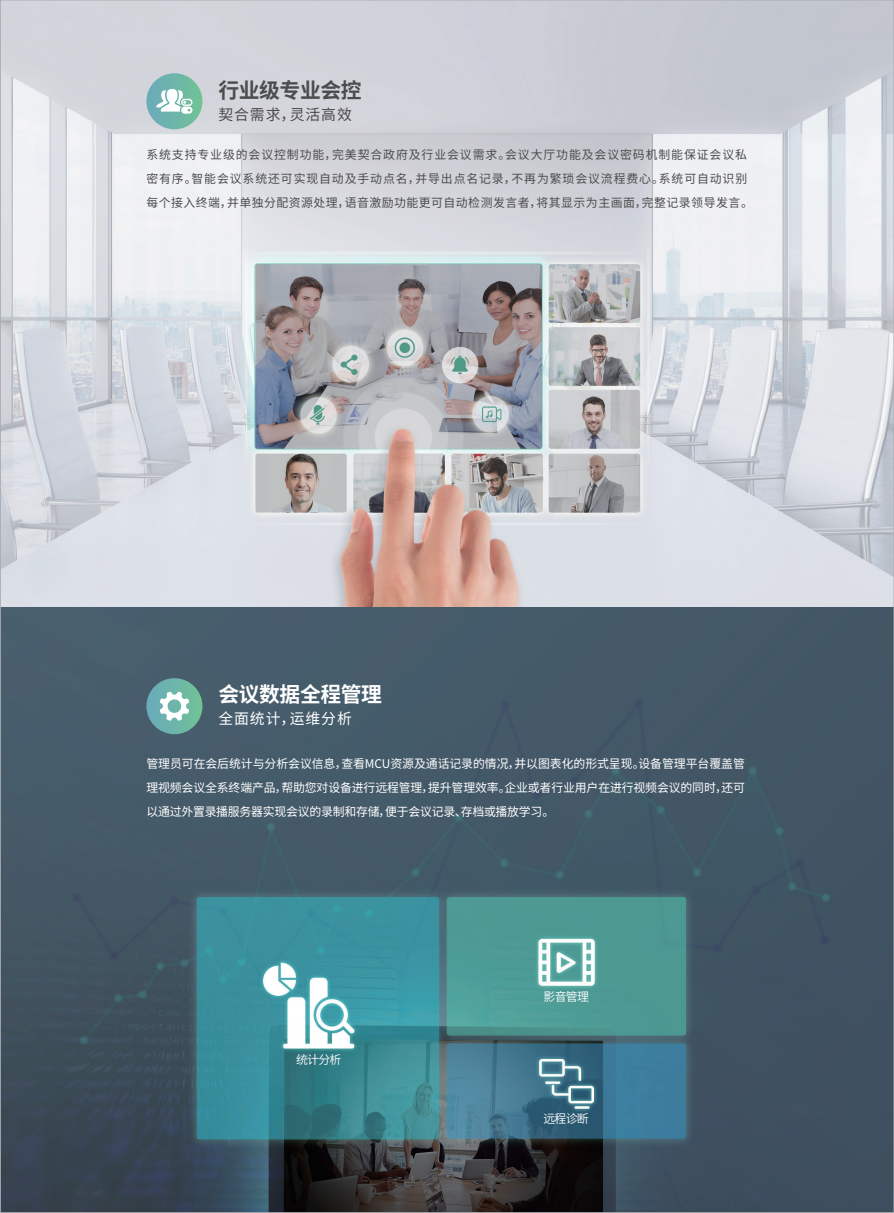
<style>
.page{position:relative;width:894px;height:1213px;background:#fff}
.page>*{position:absolute;margin:0;border:0;box-sizing:border-box;transform-origin:0 0}
.t1{font:700 21px "Source Han Sans CN";letter-spacing:-.02em;color:#fff}
.t2{font:700 21px "Source Han Sans CN";letter-spacing:-.02em;color:#4b4c4d}
.t3{font:15px "Source Han Sans CN";letter-spacing:.06em;color:#fff}
.t4{font:15px "Source Han Sans CN";letter-spacing:.06em;color:#4b4a4b}
.t5{font:12px/24px "Source Han Sans CN";letter-spacing:.075em;color:#4b4c4d}
.t6{font:12px/24px "Source Han Sans CN";letter-spacing:-.02em;color:#fff;text-align:justify}
.t7{font:12px "Source Han Sans CN";letter-spacing:-.06em;color:#fff}
</style>
<div class="page">
<img style="left:893px;top:0;width:1px;height:606px">
<img style="left:2px;top:2px;width:889px;height:1208px">
<svg style="left:146px;top:678px;width:56px;height:56px;background:#6cb3a7"></svg>
<svg style="left:146px;top:73px;width:56px;height:56px;background:#6fb6aa"></svg>
<svg style="left:160px;top:691px;width:29px;height:29px"></svg>
<svg style="left:156px;top:89px;width:36px;height:25px"></svg>
<h1 class="t2" style="left:218px;top:78px;width:145px">行业级专业会控</h1>
<p class="t4" style="left:218px;top:106px;width:135px">契合需求，灵活高效</p>
<p class="t5" style="left:146px;top:143px;width:608px">系统支持专业级的会议控制功能，完美契合政府及行业会议需求。会议大厅功能及会议密码机制能保证会议私密有序。智能会议系统还可实现自动及手动点名，并导出点名记录，不再为繁琐会议流程费心。系统可自动识别每个接入终端，并单独分配资源处理，语音激励功能更可自动检测发言者，将其显示为主画面，完整记录领导发言。</p>
<h1 class="t1" style="left:218px;top:682px;width:165px">会议数据全程管理</h1>
<p class="t3" style="left:218px;top:710px;width:135px">全面统计，运维分析</p>
<p class="t6" style="left:146px;top:752px;width:600px">管理员可在会后统计与分析会议信息，查看MCU资源及通话记录的情况，并以图表化的形式呈现。设备管理平台覆盖管理视频会议全系终端产品，帮助您对设备进行远程管理，提升管理效率。企业或者行业用户在进行视频会议的同时，还可以通过外置录播服务器实现会议的录制和存储，便于会议记录、存档或播放学习。</p>
<p class="t7" style="left:296px;top:1052px;width:47px">统计分析</p>
<p class="t7" style="left:543px;top:989px;width:47px">影音管理</p>
<p class="t7" style="left:543px;top:1111px;width:47px">远程诊断</p>
</div>
